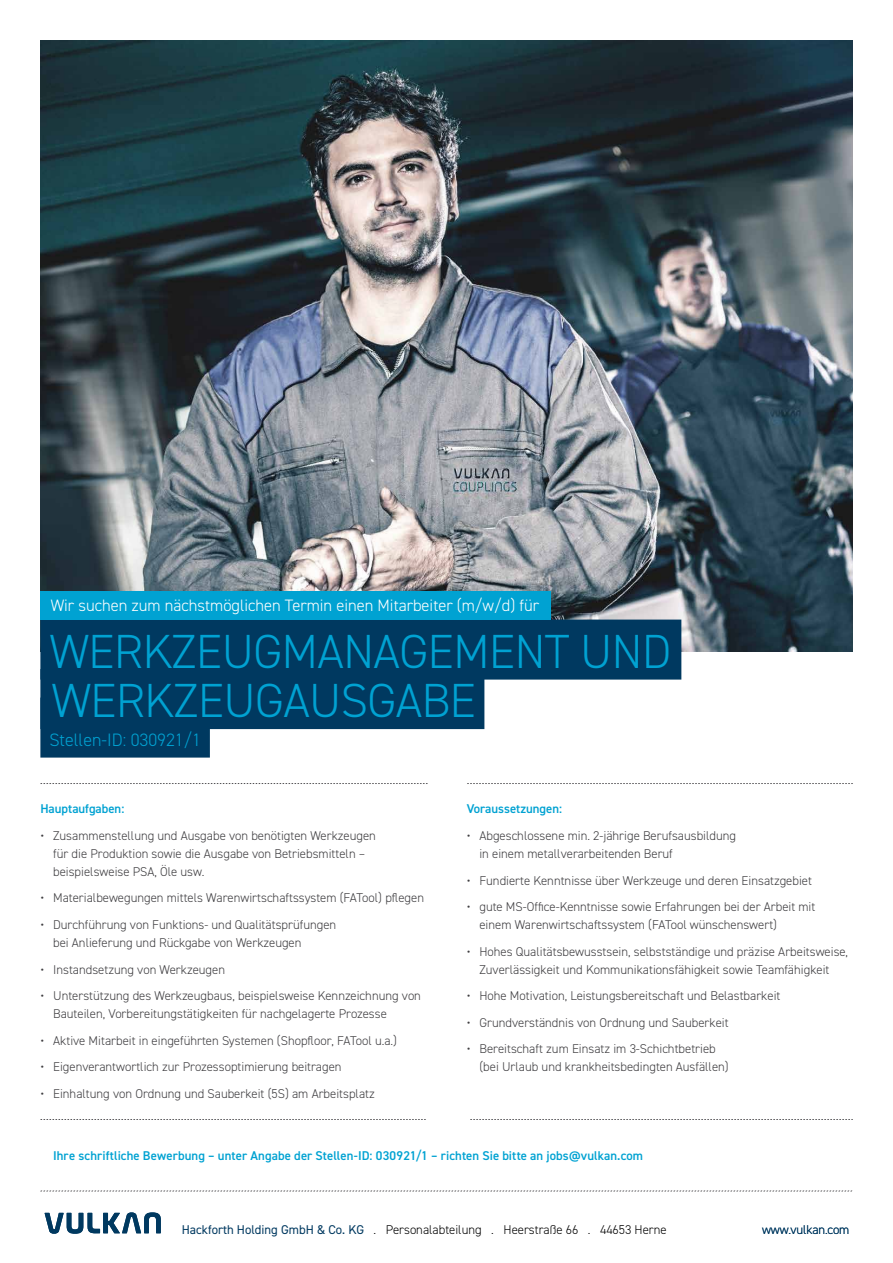
<style>
.page{position:relative;width:893px;height:1263px;background:#fff}
.page>*{position:absolute;margin:0;border:0;box-sizing:border-box;transform-origin:0 0}
.t1{font:300 48px/49.5px "DIN2014";letter-spacing:-.01em;color:#00a2d2}
.t2{font:300 18px "DIN2014";color:#00a2d2}
.t3{font:300 16.5px "DIN2014";color:#fff}
.t4{font:300 12.75px/18px "DIN2014";color:#3e3d40}
.t5{font:600 12.75px "DIN2014";letter-spacing:.005em;color:#00a2d2}
.t6{font:300 12.75px "DIN2014";color:#000}
.t7{font:300 12.75px "DIN2014";letter-spacing:-.01em;color:#003960}
.s1{font-weight:400;color:#003960}
</style>
<div class="page">
<svg style="left:45px;top:1212px;width:116px;height:22px"></svg>
<svg style="left:41px;top:1191px;width:811px;height:1px"></svg>
<svg style="left:41px;top:1119px;width:385px;height:1px"></svg>
<svg style="left:470px;top:1119px;width:383px;height:1px"></svg>
<img style="left:40px;top:40px;width:813px;height:611px">
<svg style="left:41px;top:783px;width:387px;height:1px"></svg>
<svg style="left:467px;top:783px;width:386px;height:1px"></svg>
<div style="left:40px;top:620px;width:641px;height:60px;background:#003960"></div>
<div style="left:40px;top:669px;width:444px;height:60px;background:#003960"></div>
<div style="left:40px;top:698px;width:170px;height:60px;background:#003960"></div>
<div style="left:40px;top:591px;width:511px;height:29px;background:#00a2d2"></div>
<p class="t3" style="left:51px;top:595px;width:490px">Wir suchen zum nächstmöglichen Termin einen Mitarbeiter (m/w/d) für</p>
<h1 class="t1" style="left:50px;top:626px;width:623px">WERKZEUGMANAGEMENT UND<br>WERKZEUGAUSGABE</h1>
<h2 class="t2" style="left:49px;top:728px;width:153px">Stellen-ID: 030921/1</h2>
<p class="t5" style="left:40px;top:800px;width:85px">Hauptaufgaben:</p>
<p class="t4" style="left:53px;top:826px;width:324px;text-indent:-13px">• Zusammenstellung und Ausgabe von benötigten Werkzeugen für die Produktion sowie die Ausgabe von Betriebsmitteln – beispielsweise PSA, Öle usw.</p>
<p class="t4" style="left:40px;top:889px;width:385px">• Materialbewegungen mittels Warenwirtschaftssystem (FATool) pflegen</p>
<p class="t4" style="left:53px;top:916px;width:285px;text-indent:-13px">• Durchführung von Funktions- und Qualitätsprüfungen bei Anlieferung und Rückgabe von Werkzeugen</p>
<p class="t4" style="left:40px;top:960px;width:186px">• Instandsetzung von Werkzeugen</p>
<p class="t4" style="left:53px;top:987px;width:369px;text-indent:-13px">• Unterstützung des Werkzeugbaus, beispielsweise Kennzeichnung von<br>Bauteilen, Vorbereitungstätigkeiten für nachgelagerte Prozesse</p>
<p class="t4" style="left:40px;top:1031px;width:358px">• Aktive Mitarbeit in eingeführten Systemen (Shopfloor, FATool u.a.)</p>
<p class="t4" style="left:40px;top:1058px;width:303px">• Eigenverantwortlich zur Prozessoptimierung beitragen</p>
<p class="t4" style="left:40px;top:1084px;width:336px">• Einhaltung von Ordnung und Sauberkeit (5S) am Arbeitsplatz</p>
<p class="t5" style="left:467px;top:801px;width:97px">Voraussetzungen:</p>
<p class="t4" style="left:479px;top:827px;width:258px;text-indent:-13px">• Abgeschlossene min. 2-jährige Berufsausbildung in einem metallverarbeitenden Beruf</p>
<p class="t4" style="left:467px;top:871px;width:347px">• Fundierte Kenntnisse über Werkzeuge und deren Einsatzgebiet</p>
<p class="t4" style="left:479px;top:898px;width:337px;text-indent:-13px">• gute MS-Office-Kenntnisse sowie Erfahrungen bei der Arbeit mit einem Warenwirtschaftssystem (FATool wünschenswert)</p>
<p class="t4" style="left:467px;top:942px;width:383px;text-align:center">• Hohes Qualitätsbewusstsein, selbstständige und präzise Arbeitsweise,<br>Zuverlässigkeit und Kommunikationsfähigkeit sowie Teamfähigkeit</p>
<p class="t4" style="left:467px;top:987px;width:315px">• Hohe Motivation, Leistungsbereitschaft und Belastbarkeit</p>
<p class="t4" style="left:467px;top:1013px;width:263px">• Grundverständnis von Ordnung und Sauberkeit</p>
<p class="t4" style="left:479px;top:1040px;width:251px;text-indent:-13px">• Bereitschaft zum Einsatz im 3-Schichtbetrieb (bei Urlaub und krankheitsbedingten Ausfällen)</p>
<p class="t5" style="left:53px;top:1147px;width:591px">Ihre schriftliche Bewerbung – unter Angabe der Stellen-ID: 030921/1 – richten Sie bitte an jobs@vulkan.com</p>
<p class="t6" style="left:182px;top:1222px;width:486px"><span class="s1">Hackforth Holding GmbH &amp; Co. KG</span> . Personalabteilung . Heerstraße 66 . 44653 Herne</p>
<p class="t7" style="left:762px;top:1221px;width:89px">www.vulkan.com</p>
</div>
